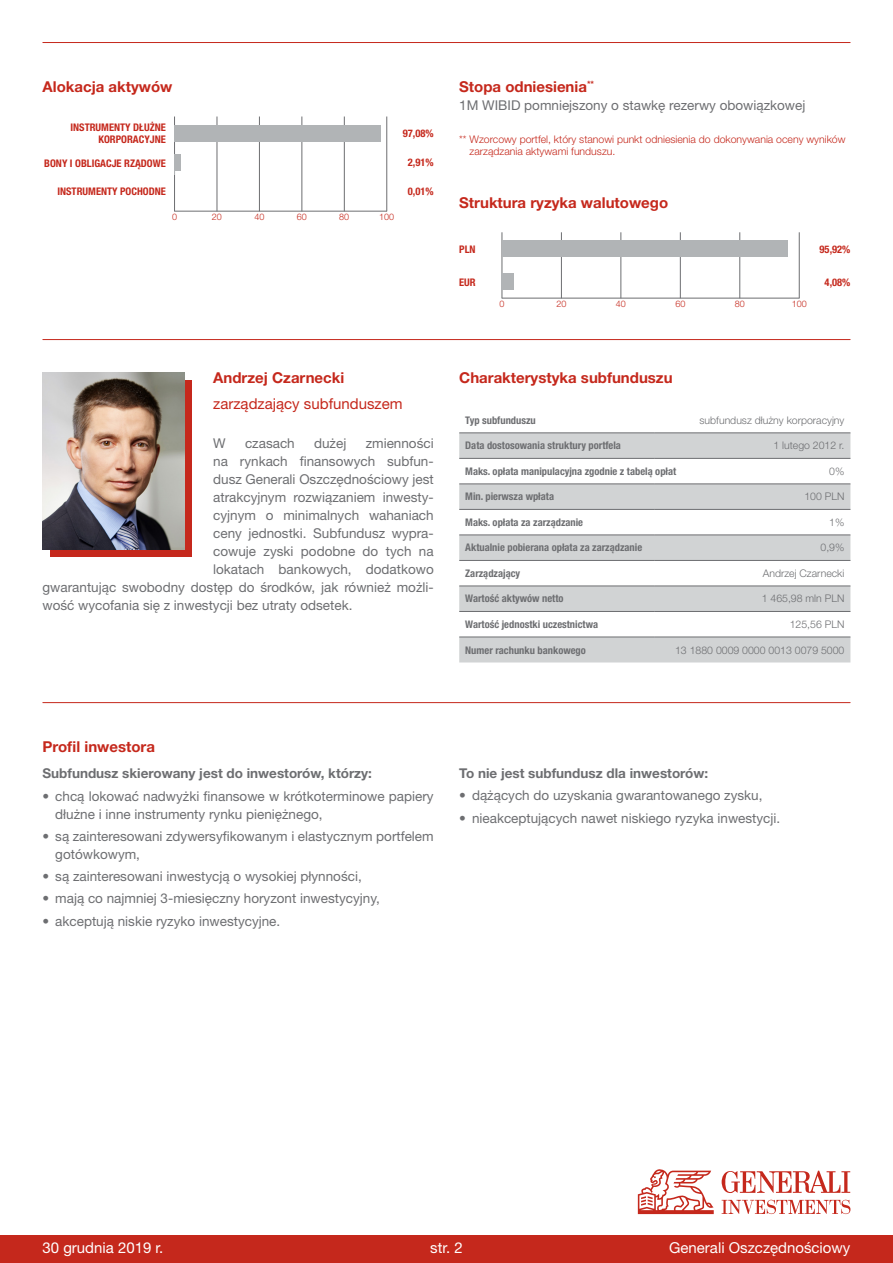
<style>
.page{position:relative;width:893px;height:1263px;background:#fff}
.page>*{position:absolute;margin:0;border:0;box-sizing:border-box;transform-origin:0 0}
.t1{font:700 15px "Helvetica Neue LT Pro";color:#c5281c}
.t2{font:15px "Helvetica Neue LT Pro";color:#fff}
.t3{font:15px "Helvetica Neue LT Pro";color:#c5281c}
.t4{font:13.5px/18px "Helvetica Neue LT Pro";color:#6d6e71}
.t5{font:700 13.5px "Helvetica Neue LT Pro";color:#6d6e71}
.t6{font:700 condensed 10.5px "Helvetica Neue LT Pro";color:#6d6e71}
.t7{font:300 10.5px "Helvetica Neue LT Pro";color:#6d6e71}
.t8{font:700 condensed 10.5px/12.6px "Helvetica Neue LT Pro";color:#c5281c;text-align:right}
.t9{font:300 10.5px/12.6px "Helvetica Neue LT Pro";color:#c5281c}
.t10{font:300 9px "Helvetica Neue LT Pro";color:#c5281c}
</style>
<div class="page">
<hr style="left:43px;top:42px;width:807px;height:1px;background:#c5281c">
<hr style="left:43px;top:339px;width:807px;height:1px;background:#c5281c">
<div style="left:50px;top:380px;width:142px;height:177px;background:#c5281c"></div>
<img style="left:43px;top:373px;width:141px;height:176px">
<svg style="left:459px;top:432px;width:391px;height:1px"></svg>
<svg style="left:459px;top:434px;width:391px;height:228px;fill:#d1d3d4"></svg>
<hr style="left:459px;top:433px;width:196px;height:1px;background:#6d6e71">
<hr style="left:655px;top:433px;width:195px;height:1px;background:#6d6e71">
<hr style="left:459px;top:458px;width:196px;height:1px;background:#6d6e71">
<hr style="left:655px;top:458px;width:195px;height:1px;background:#6d6e71">
<hr style="left:459px;top:484px;width:196px;height:1px;background:#6d6e71">
<hr style="left:655px;top:484px;width:195px;height:1px;background:#6d6e71">
<hr style="left:459px;top:509px;width:196px;height:1px;background:#6d6e71">
<hr style="left:655px;top:509px;width:195px;height:1px;background:#6d6e71">
<hr style="left:459px;top:535px;width:196px;height:1px;background:#6d6e71">
<hr style="left:655px;top:535px;width:195px;height:1px;background:#6d6e71">
<hr style="left:459px;top:560px;width:196px;height:1px;background:#6d6e71">
<hr style="left:655px;top:560px;width:195px;height:1px;background:#6d6e71">
<hr style="left:459px;top:586px;width:196px;height:1px;background:#6d6e71">
<hr style="left:655px;top:586px;width:195px;height:1px;background:#6d6e71">
<hr style="left:459px;top:611px;width:196px;height:1px;background:#6d6e71">
<hr style="left:655px;top:611px;width:195px;height:1px;background:#6d6e71">
<hr style="left:459px;top:637px;width:196px;height:1px;background:#6d6e71">
<hr style="left:655px;top:637px;width:195px;height:1px;background:#6d6e71">
<hr style="left:43px;top:702px;width:807px;height:1px;background:#c5281c">
<hr style="left:561px;top:232px;width:1px;height:66px;background:#6d6e71">
<hr style="left:621px;top:232px;width:1px;height:66px;background:#6d6e71">
<hr style="left:680px;top:232px;width:1px;height:66px;background:#6d6e71">
<hr style="left:739px;top:232px;width:1px;height:66px;background:#6d6e71">
<hr style="left:799px;top:232px;width:1px;height:66px;background:#6d6e71">
<hr style="left:502px;top:232px;width:1px;height:66px;background:#6d6e71">
<div style="left:502px;top:241px;width:285px;height:16px;background:#b1b4b6"></div>
<div style="left:502px;top:274px;width:12px;height:16px;background:#b1b4b6"></div>
<hr style="left:502px;top:298px;width:297px;height:1px;background:#6d6e71">
<hr style="left:217px;top:117px;width:1px;height:94px;background:#6d6e71">
<hr style="left:259px;top:117px;width:1px;height:94px;background:#6d6e71">
<hr style="left:302px;top:117px;width:1px;height:94px;background:#6d6e71">
<hr style="left:344px;top:117px;width:1px;height:94px;background:#6d6e71">
<hr style="left:386px;top:117px;width:1px;height:94px;background:#6d6e71">
<hr style="left:174px;top:117px;width:1px;height:94px;background:#6d6e71">
<div style="left:174px;top:125px;width:207px;height:17px;background:#b1b4b6"></div>
<div style="left:174px;top:154px;width:6px;height:17px;background:#b1b4b6"></div>
<hr style="left:174px;top:211px;width:213px;height:1px;background:#6d6e71">
<div style="left:0;top:1235px;width:893px;height:28px;background:#c5281c"></div>
<svg style="left:638px;top:1169px;width:76px;height:45px"></svg>
<svg style="left:722px;top:1200px;width:128px;height:14px"></svg>
<svg style="left:722px;top:1171px;width:128px;height:22px"></svg>
<p class="t1" style="left:43px;top:77px;width:131px">Alokacja aktywów</p>
<p class="t8" style="left:70px;top:121px;width:97px">INSTRUMENTY DŁUŻNE<br>KORPORACYJNE</p>
<p class="t8" style="left:44px;top:157px;width:123px">BONY I OBLIGACJE RZĄDOWE</p>
<p class="t8" style="left:57px;top:185px;width:110px">INSTRUMENTY POCHODNE</p>
<p class="t10" style="left:172px;top:211px;width:7px">0</p>
<p class="t10" style="left:212px;top:211px;width:12px">20</p>
<p class="t10" style="left:254px;top:211px;width:12px">40</p>
<p class="t10" style="left:297px;top:211px;width:12px">60</p>
<p class="t10" style="left:339px;top:211px;width:12px">80</p>
<p class="t10" style="left:379px;top:211px;width:17px">100</p>
<p class="t8" style="left:403px;top:127px;width:32px">97,08%</p>
<p class="t8" style="left:408px;top:156px;width:27px">2,91%</p>
<p class="t8" style="left:408px;top:185px;width:27px">0,01%</p>
<p class="t1" style="left:459px;top:77px;width:136px">Stopa odniesienia<sup>**</sup></p>
<p class="t4" style="left:459px;top:96px;width:348px">1M WIBID pomniejszony o stawkę rezerwy obowiązkowej</p>
<p class="t9" style="left:470px;top:133px;width:377px;text-indent:-10px">** Wzorcowy portfel, który stanowi punkt odniesienia do dokonywania oceny wyników zarządzania aktywami funduszu.</p>
<p class="t1" style="left:459px;top:193px;width:210px">Struktura ryzyka walutowego</p>
<p class="t8" style="left:459px;top:243px;width:18px">PLN</p>
<p class="t8" style="left:459px;top:276px;width:18px">EUR</p>
<p class="t10" style="left:499px;top:298px;width:7px">0</p>
<p class="t10" style="left:556px;top:298px;width:12px">20</p>
<p class="t10" style="left:616px;top:298px;width:12px">40</p>
<p class="t10" style="left:675px;top:298px;width:12px">60</p>
<p class="t10" style="left:735px;top:298px;width:12px">80</p>
<p class="t10" style="left:792px;top:298px;width:17px">100</p>
<p class="t8" style="left:820px;top:243px;width:32px">95,92%</p>
<p class="t8" style="left:825px;top:276px;width:27px">4,08%</p>
<p class="t1" style="left:213px;top:368px;width:133px">Andrzej Czarnecki</p>
<p class="t3" style="left:213px;top:394px;width:191px">zarządzający subfunduszem</p>
<p class="t4" style="left:213px;top:434px;width:14px">W</p>
<p class="t4" style="left:245px;top:434px;width:51px">czasach</p>
<p class="t4" style="left:314px;top:434px;width:34px">dużej</p>
<p class="t4" style="left:366px;top:434px;width:69px">zmienności</p>
<p class="t4" style="left:213px;top:452px;width:222px">na rynkach finansowych subfun-</p>
<p class="t4" style="left:213px;top:470px;width:222px">dusz Generali Oszczędnościowy jest</p>
<p class="t4" style="left:213px;top:488px;width:222px">atrakcyjnym rozwiązaniem inwesty-</p>
<p class="t4" style="left:213px;top:506px;width:222px">cyjnym o minimalnych wahaniach</p>
<p class="t4" style="left:213px;top:524px;width:222px">ceny jednostki. Subfundusz wypra-</p>
<p class="t4" style="left:213px;top:542px;width:222px">cowuje zyski podobne do tych na</p>
<p class="t4" style="left:213px;top:560px;width:222px">lokatach bankowych, dodatkowo</p>
<p class="t4" style="left:43px;top:578px;width:393px">gwarantując swobodny dostęp do środków, jak również możli-</p>
<p class="t4" style="left:43px;top:596px;width:311px">wość wycofania się z inwestycji bez utraty odsetek.</p>
<p class="t1" style="left:459px;top:368px;width:215px">Charakterystyka subfunduszu</p>
<p class="t6" style="left:465px;top:414px;width:72px">Typ subfunduszu</p>
<p class="t7" style="left:700px;top:414px;width:146px">subfundusz dłużny korporacyjny</p>
<p class="t6" style="left:465px;top:439px;width:157px">Data dostosowania struktury portfela</p>
<p class="t7" style="left:773px;top:439px;width:73px">1 lutego 2012 r.</p>
<p class="t6" style="left:465px;top:465px;width:213px">Maks. opłata manipulacyjna zgodnie z tabelą opłat</p>
<p class="t7" style="left:829px;top:465px;width:17px">0%</p>
<p class="t6" style="left:465px;top:490px;width:90px">Min. pierwsza wpłata</p>
<p class="t7" style="left:804px;top:490px;width:42px">100 PLN</p>
<p class="t6" style="left:465px;top:516px;width:119px">Maks. opłata za zarządzanie</p>
<p class="t7" style="left:829px;top:516px;width:17px">1%</p>
<p class="t6" style="left:465px;top:541px;width:178px">Aktualnie pobierana opłata za zarządzanie</p>
<p class="t7" style="left:820px;top:541px;width:25px">0,9%</p>
<p class="t6" style="left:465px;top:567px;width:56px">Zarządzający</p>
<p class="t7" style="left:763px;top:567px;width:83px">Andrzej Czarnecki</p>
<p class="t6" style="left:465px;top:592px;width:100px">Wartość aktywów netto</p>
<p class="t7" style="left:762px;top:592px;width:84px">1 465,98 mln PLN</p>
<p class="t6" style="left:465px;top:618px;width:134px">Wartość jednostki uczestnictwa</p>
<p class="t7" style="left:790px;top:618px;width:56px">125,56 PLN</p>
<p class="t6" style="left:465px;top:643px;width:122px">Numer rachunku bankowego</p>
<p class="t7" style="left:675px;top:643px;width:171px">13 1880 0009 0000 0013 0079 5000</p>
<p class="t1" style="left:43px;top:737px;width:114px">Profil inwestora</p>
<p class="t5" style="left:43px;top:765px;width:331px">Subfundusz skierowany jest do inwestorów, którzy:</p>
<p class="t4" style="left:55px;top:786px;width:380px;text-indent:-13px">• chcą lokować nadwyżki finansowe w krótkoterminowe papiery dłużne i inne instrumenty rynku pieniężnego,</p>
<p class="t4" style="left:55px;top:827px;width:380px;text-indent:-13px">• są zainteresowani zdywersyfikowanym i elastycznym portfelem gotówkowym,</p>
<p class="t4" style="left:43px;top:867px;width:321px">• są zainteresowani inwestycją o wysokiej płynności,</p>
<p class="t4" style="left:43px;top:889px;width:339px">• mają co najmniej 3-miesięczny horyzont inwestycyjny,</p>
<p class="t4" style="left:43px;top:911px;width:239px">• akceptują niskie ryzyko inwestycyjne.</p>
<p class="t5" style="left:459px;top:765px;width:250px">To nie jest subfundusz dla inwestorów:</p>
<p class="t4" style="left:459px;top:786px;width:305px">• dążących do uzyskania gwarantowanego zysku,</p>
<p class="t4" style="left:459px;top:809px;width:323px">• nieakceptujących nawet niskiego ryzyka inwestycji.</p>
<p class="t2" style="left:43px;top:1238px;width:122px">30 grudnia 2019 r.</p>
<p class="t2" style="left:430px;top:1238px;width:34px">str. 2</p>
<p class="t2" style="left:669px;top:1238px;width:183px">Generali Oszczędnościowy</p>
</div>
